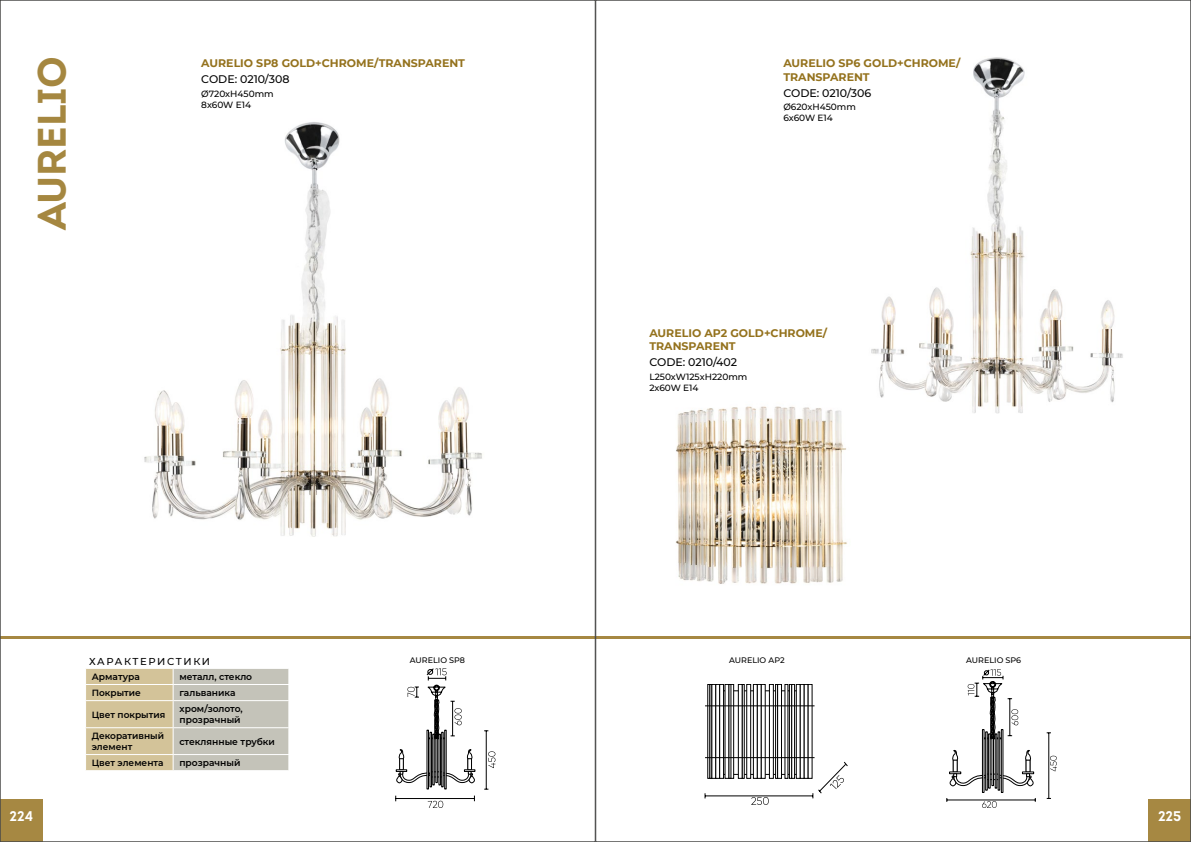
<style>
.page{position:relative;width:1191px;height:842px;background:#fff}
.page>*{position:absolute;margin:0;border:0;box-sizing:border-box;transform-origin:0 0}
.t1{font:39.7px "Intro Bold Alt";letter-spacing:-.01em;color:#a58740}
.t2{font:14px "Intro Bold Alt";color:#fff}
.t3{font:700 11px/13.2px "Montserrat";color:#94721d}
.t4{font:500 11px "Montserrat";color:#000}
.t5{font:500 10px "Montserrat";letter-spacing:.165em;color:#000}
.t6{font:600 9.1px/11px "Montserrat";color:#000}
.t7{font:500 9px/11px "Montserrat";color:#000}
.t8{font:600 9px/10.8px "Montserrat";color:#000}
.t9{font:500 8px "Montserrat";color:#000}
</style>
<div class="page">
<div style="left:0;top:799px;width:43px;height:43px;background:#a68842"></div>
<div style="left:1148px;top:799px;width:43px;height:43px;background:#a68842"></div>
<hr style="left:0;top:636px;width:1191px;height:3px;background:#a68842">
<svg style="left:85px;top:668px;width:204px;height:102px;background:#cdc6b0"></svg>
<svg style="left:395px;top:668px;width:100px;height:140px"></svg>
<svg style="left:724px;top:690px;width:72px;height:71px"></svg>
<svg style="left:705px;top:761px;width:142px;height:44px"></svg>
<svg style="left:720px;top:684px;width:4px;height:95px"></svg>
<svg style="left:725px;top:684px;width:3px;height:95px"></svg>
<svg style="left:731px;top:684px;width:3px;height:95px"></svg>
<svg style="left:738px;top:684px;width:4px;height:95px"></svg>
<svg style="left:746px;top:684px;width:5px;height:95px"></svg>
<svg style="left:753px;top:684px;width:4px;height:95px"></svg>
<svg style="left:757px;top:684px;width:4px;height:95px"></svg>
<svg style="left:761px;top:684px;width:4px;height:95px"></svg>
<svg style="left:769px;top:684px;width:4px;height:95px"></svg>
<svg style="left:778px;top:684px;width:3px;height:95px"></svg>
<svg style="left:784px;top:684px;width:4px;height:95px"></svg>
<svg style="left:792px;top:684px;width:3px;height:95px"></svg>
<div style="left:789px;top:684px;width:3px;height:95px;background:#fff;border:1px solid #000"></div>
<svg style="left:796px;top:684px;width:4px;height:95px"></svg>
<svg style="left:800px;top:684px;width:4px;height:95px"></svg>
<svg style="left:804px;top:684px;width:4px;height:95px"></svg>
<svg style="left:808px;top:684px;width:4px;height:95px"></svg>
<div style="left:742px;top:684px;width:2px;height:95px;background:#fff;border:1px solid #000"></div>
<div style="left:775px;top:684px;width:3px;height:95px;background:#fff;border:1px solid #000"></div>
<svg style="left:716px;top:684px;width:4px;height:95px"></svg>
<svg style="left:712px;top:684px;width:4px;height:95px"></svg>
<div style="left:709px;top:684px;width:3px;height:95px;background:#fff;border:1px solid #000"></div>
<div style="left:707px;top:684px;width:3px;height:95px;background:#fff;border:1px solid #000"></div>
<div style="left:728px;top:684px;width:3px;height:95px;background:#fff;border:1px solid #000"></div>
<hr style="left:705px;top:706px;width:109px;height:1px;background:#000">
<hr style="left:705px;top:757px;width:109px;height:1px;background:#000">
<svg style="left:946px;top:669px;width:110px;height:139px"></svg>
<img style="left:144px;top:122px;width:338px;height:415px">
<img style="left:675px;top:406px;width:172px;height:178px">
<img style="left:871px;top:57px;width:252px;height:357px">
<h1 class="t1" style="left:27px;top:230px;width:175px;rotate:-90deg">AURELIO</h1>
<p class="t3" style="left:201px;top:56px;width:265px">AURELIO SP8 GOLD+CHROME/TRANSPARENT</p>
<p class="t4" style="left:201px;top:72px;width:90px">CODE: 0210/308</p>
<p class="t7" style="left:201px;top:88px;width:74px">Ø720xH450mm<br>8x60W E14</p>
<p class="t3" style="left:783px;top:57px;width:178px">AURELIO SP6 GOLD+CHROME/<br>TRANSPARENT</p>
<p class="t4" style="left:783px;top:86px;width:89px">CODE: 0210/306</p>
<p class="t7" style="left:783px;top:102px;width:74px">Ø620xH450mm<br>6x60W E14</p>
<p class="t3" style="left:649px;top:326px;width:179px">AURELIO AP2 GOLD+CHROME/<br>TRANSPARENT</p>
<p class="t4" style="left:649px;top:355px;width:89px">CODE: 0210/402</p>
<p class="t7" style="left:649px;top:371px;width:99px">L250xW125xH220mm<br>2x60W E14</p>
<p class="t5" style="left:89px;top:655px;width:122px">ХАРАКТЕРИСТИКИ</p>
<p class="t6" style="left:92px;top:671px;width:50px">Арматура</p>
<p class="t6" style="left:179px;top:671px;width:74px">металл, стекло</p>
<p class="t8" style="left:92px;top:687px;width:51px">Покрытие</p>
<p class="t6" style="left:179px;top:687px;width:58px">гальваника</p>
<p class="t8" style="left:92px;top:709px;width:75px">Цвет покрытия</p>
<p class="t6" style="left:180px;top:703px;width:65px">хром/золото, прозрачный</p>
<p class="t8" style="left:92px;top:730px;width:74px">Декоративный элемент</p>
<p class="t6" style="left:179px;top:736px;width:97px">стеклянные трубки</p>
<p class="t8" style="left:92px;top:757px;width:73px">Цвет элемента</p>
<p class="t6" style="left:179px;top:757px;width:63px">прозрачный</p>
<p class="t9" style="left:410px;top:656px;width:57px">AURELIO SP8</p>
<p class="t9" style="left:729px;top:656px;width:57px">AURELIO AP2</p>
<p class="t9" style="left:966px;top:656px;width:57px">AURELIO SP6</p>
<p class="t2" style="left:9px;top:807px;width:25px">224</p>
<p class="t2" style="left:1158px;top:807px;width:25px">225</p>
</div>
